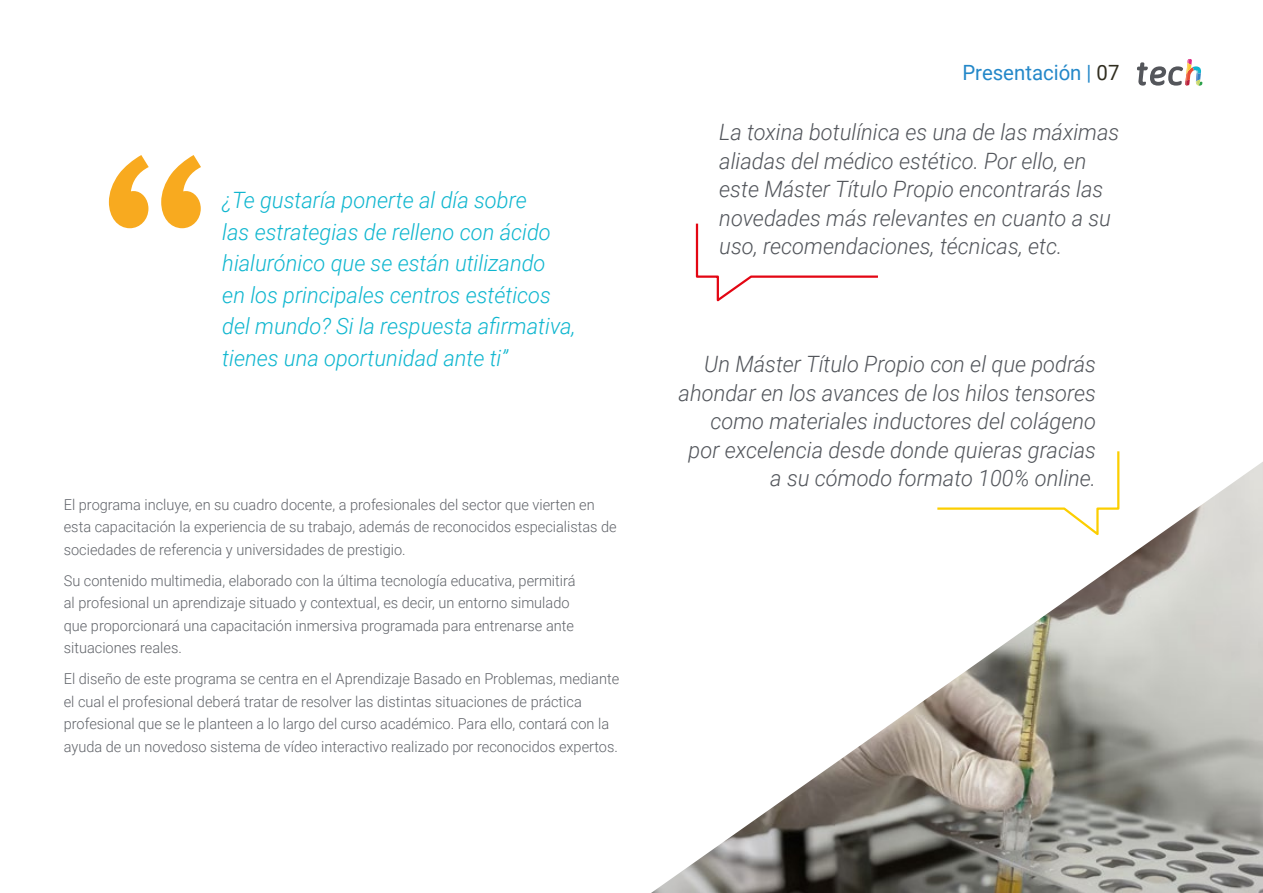
<style>
.page{position:relative;width:1263px;height:893px;background:#fff}
.page>*{position:absolute;margin:0;border:0;box-sizing:border-box;transform-origin:0 0}
.t1{font:italic 300 22.5px/28.5px "Roboto";color:#52555b;text-align:right}
.t2{font:italic 300 22.5px/31.5px "Roboto";color:#0fb6cf}
.t3{font:21px "Roboto";color:#2488c9}
.t4{font:300 15px/22.5px "Roboto";color:#61646a}
.s1{color:#312e20}
</style>
<div class="page">
<svg style="left:109px;top:155px;width:92px;height:73px"></svg>
<svg style="left:695px;top:223px;width:183px;height:79px"></svg>
<svg style="left:1137px;top:59px;width:65px;height:27px"></svg>
<img style="left:651px;top:461px;width:612px;height:432px">
<h1 class="t2" style="left:222px;top:184px;width:355px">¿Te gustaría ponerte al día sobre<br>las estrategias de relleno con ácido hialurónico que se están utilizando<br>en los principales centros estéticos del mundo? Si la respuesta afirmativa, tienes una oportunidad ante ti”</h1>
<p class="t4" style="left:64px;top:493px;width:554px">El programa incluye, en su cuadro docente, a profesionales del sector que vierten en esta capacitación la experiencia de su trabajo, además de reconocidos especialistas de sociedades de referencia y universidades de prestigio.</p>
<p class="t4" style="left:64px;top:569px;width:513px">Su contenido multimedia, elaborado con la última tecnología educativa, permitirá al profesional un aprendizaje situado y contextual, es decir, un entorno simulado que proporcionará una capacitación inmersiva programada para entrenarse ante situaciones reales.</p>
<p class="t4" style="left:64px;top:667px;width:557px">El diseño de este programa se centra en el Aprendizaje Basado en Problemas, mediante el cual el profesional deberá tratar de resolver las distintas situaciones de práctica profesional que se le planteen a lo largo del curso académico. Para ello, contará con la ayuda de un novedoso sistema de vídeo interactivo realizado por reconocidos expertos.</p>
<h2 class="t3" style="left:962px;top:57px;width:159px">Presentación | <span class="s1">07</span></h2>
<h1 class="t1" style="left:719px;top:117px;width:402px;text-align:left">La toxina botulínica es una de las máximas aliadas del médico estético. Por ello, en este Máster Título Propio encontrarás las novedades más relevantes en cuanto a su uso, recomendaciones, técnicas, etc.</h1>
<h1 class="t1" style="left:678px;top:349px;width:419px">Un Máster Título Propio con el que podrás ahondar en los avances de los hilos tensores como materiales inductores del colágeno por excelencia desde donde quieras gracias a su cómodo formato 100% online.</h1>
</div>
